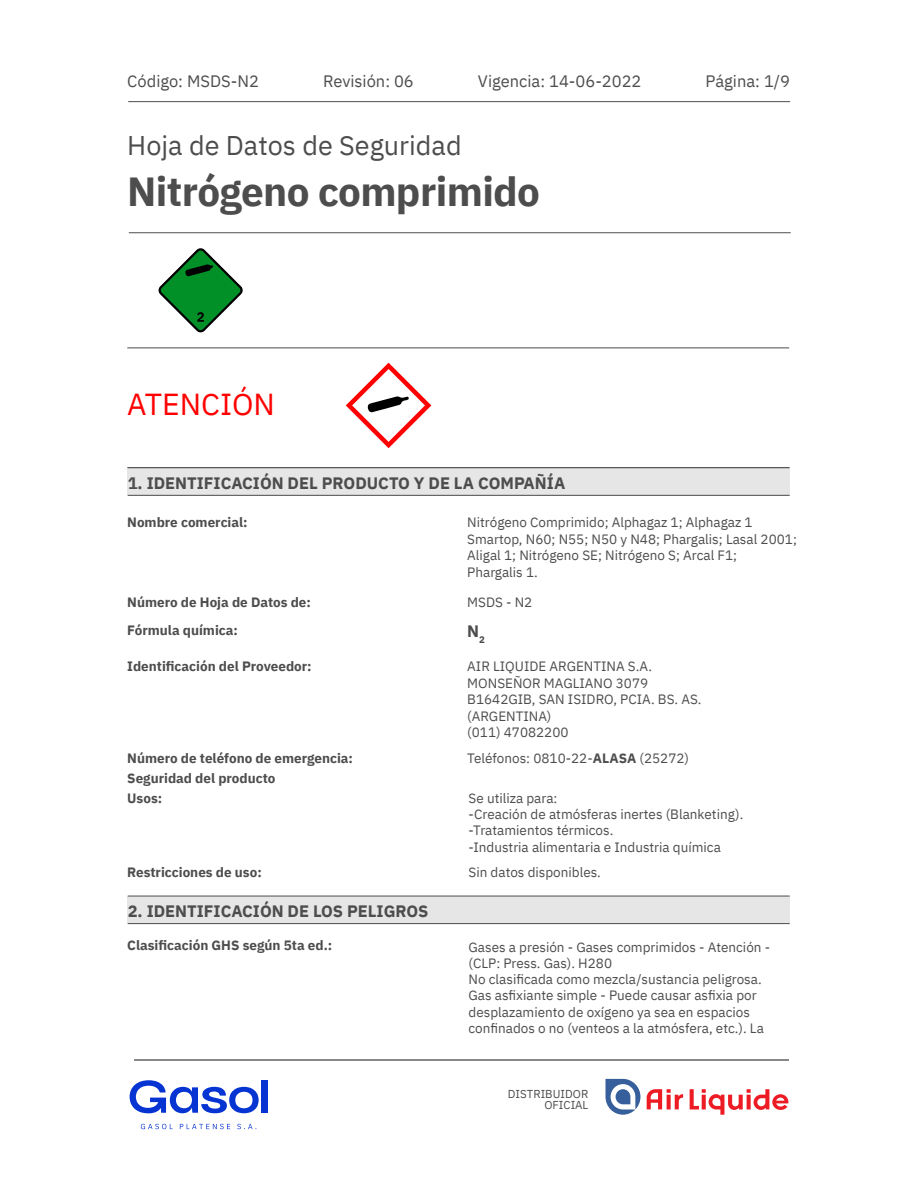
<style>
.page{position:relative;width:918px;height:1188px;background:#fff}
.page>*{position:absolute;margin:0;border:0;box-sizing:border-box;transform-origin:0 0}
.t1{font:700 40.5px "IBM Plex Sans";letter-spacing:-.015em;color:#4d4d4d}
.t2{font:30.3px "IBM Plex Sans";color:#f00}
.t3{font:27px "IBM Plex Sans";color:#4d4d4d}
.t4{font:700 16.5px "IBM Plex Sans";color:#4d4d4d}
.t5{font:16.5px "IBM Plex Sans";color:#4d4d4d}
.t6{font:13.5px/16.2px "IBM Plex Sans";color:#4d4d4d}
.t7{font:700 13.5px/20.2px "IBM Plex Sans";color:#4d4d4d}
.t8{font:11.55px/11.9px "IBM Plex Sans";color:#4d4d4d;text-align:right}
.s1{font-weight:700}
</style>
<div class="page">
<hr style="left:127px;top:348px;width:662px;height:1px;background:#4d4d4d">
<hr style="left:128px;top:101px;width:662px;height:1px;background:#4d4d4d">
<hr style="left:129px;top:232px;width:662px;height:1px;background:#4d4d4d">
<hr style="left:127px;top:467px;width:662px;height:1px;background:#4d4d4d">
<hr style="left:127px;top:495px;width:662px;height:1px;background:#4d4d4d">
<div style="left:127px;top:896px;width:663px;height:28px;background:#e6e6e6"></div>
<hr style="left:128px;top:896px;width:662px;height:1px;background:#4d4d4d">
<hr style="left:128px;top:923px;width:662px;height:1px;background:#4d4d4d">
<div style="left:127px;top:468px;width:663px;height:27px;background:#e6e6e6"></div>
<hr style="left:128px;top:467px;width:662px;height:1px;background:#4d4d4d">
<hr style="left:128px;top:495px;width:662px;height:1px;background:#4d4d4d">
<svg style="left:346px;top:363px;width:85px;height:85px"></svg>
<hr style="left:134px;top:1060px;width:654px;height:1px;background:#888">
<svg style="left:647px;top:1089px;width:36px;height:20px"></svg>
<svg style="left:690px;top:1089px;width:98px;height:26px"></svg>
<svg style="left:605px;top:1079px;width:35px;height:36px"></svg>
<div style="left:262px;top:1080px;width:6px;height:33px;background:#0634d3"></div>
<svg style="left:130px;top:1080px;width:129px;height:33px"></svg>
<svg style="left:141px;top:1124px;width:32px;height:5px"></svg>
<svg style="left:180px;top:1124px;width:50px;height:5px"></svg>
<svg style="left:237px;top:1124px;width:19px;height:5px"></svg>
<svg style="left:158px;top:248px;width:85px;height:85px"></svg>
<p class="t5" style="left:127px;top:69px;width:133px">Código: MSDS-N2</p>
<p class="t5" style="left:323px;top:69px;width:92px">Revisión: 06</p>
<p class="t5" style="left:478px;top:69px;width:165px">Vigencia: 14-06-2022</p>
<p class="t5" style="left:706px;top:69px;width:86px">Página: 1/9</p>
<h3 class="t3" style="left:127px;top:124px;width:336px">Hoja de Datos de Seguridad</h3>
<h1 class="t1" style="left:127px;top:159px;width:414px">Nitrógeno comprimido</h1>
<h2 class="t2" style="left:127px;top:381px;width:149px">ATENCIÓN</h2>
<p class="t4" style="left:128px;top:470px;width:439px">1. IDENTIFICACIÓN DEL PRODUCTO Y DE LA COMPAÑÍA</p>
<p class="t7" style="left:127px;top:511px;width:122px">Nombre comercial:</p>
<p class="t7" style="left:127px;top:588px;width:185px;line-height:27.5px">Número de Hoja de Datos de:<br>Fórmula química:</p>
<p class="t7" style="left:127px;top:655px;width:186px">Identificación del Proveedor:</p>
<p class="t7" style="left:127px;top:747px;width:227px">Número de teléfono de emergencia:<br>Seguridad del producto<br>Usos:</p>
<p class="t6" style="left:467px;top:513px;width:331px">Nitrógeno Comprimido; Alphagaz 1; Alphagaz 1<br>Smartop, N60; N55; N50 y N48; Phargalis; Lasal 2001; Aligal 1; Nitrógeno SE; Nitrógeno S; Arcal F1;<br>Phargalis 1.</p>
<p class="t6" style="left:467px;top:593px;width:67px">MSDS - N2</p>
<p class="t4" style="left:467px;top:618px;width:19px">N<sub>2</sub></p>
<p class="t6" style="left:467px;top:657px;width:236px">AIR LIQUIDE ARGENTINA S.A.<br>MONSEÑOR MAGLIANO 3079<br>B1642GIB, SAN ISIDRO, PCIA. BS. AS. (ARGENTINA)<br>(011) 47082200</p>
<p class="t6" style="left:467px;top:749px;width:223px">Teléfonos: 0810-22-<span class="s1">ALASA</span> (25272)</p>
<p class="t6" style="left:469px;top:789px;width:276px">Se utiliza para:<br>-Creación de atmósferas inertes (Blanketing). -Tratamientos térmicos.<br>-Industria alimentaria e Industria química</p>
<p class="t7" style="left:127px;top:861px;width:136px">Restricciones de uso:</p>
<p class="t6" style="left:469px;top:863px;width:134px">Sin datos disponibles.</p>
<p class="t4" style="left:128px;top:898px;width:302px">2. IDENTIFICACIÓN DE LOS PELIGROS</p>
<p class="t7" style="left:127px;top:934px;width:207px">Clasificación GHS según 5ta ed.:</p>
<p class="t6" style="left:469px;top:938px;width:303px">Gases a presión - Gases comprimidos - Atención - (CLP: Press. Gas). H280<br>No clasificada como mezcla/sustancia peligrosa.<br>Gas asfixiante simple - Puede causar asfixia por desplazamiento de oxígeno ya sea en espacios confinados o no (venteos a la atmósfera, etc.). La</p>
<p class="t8" style="left:508px;top:1087px;width:82px">DISTRIBUIDOR<br>OFICIAL</p>
</div>
